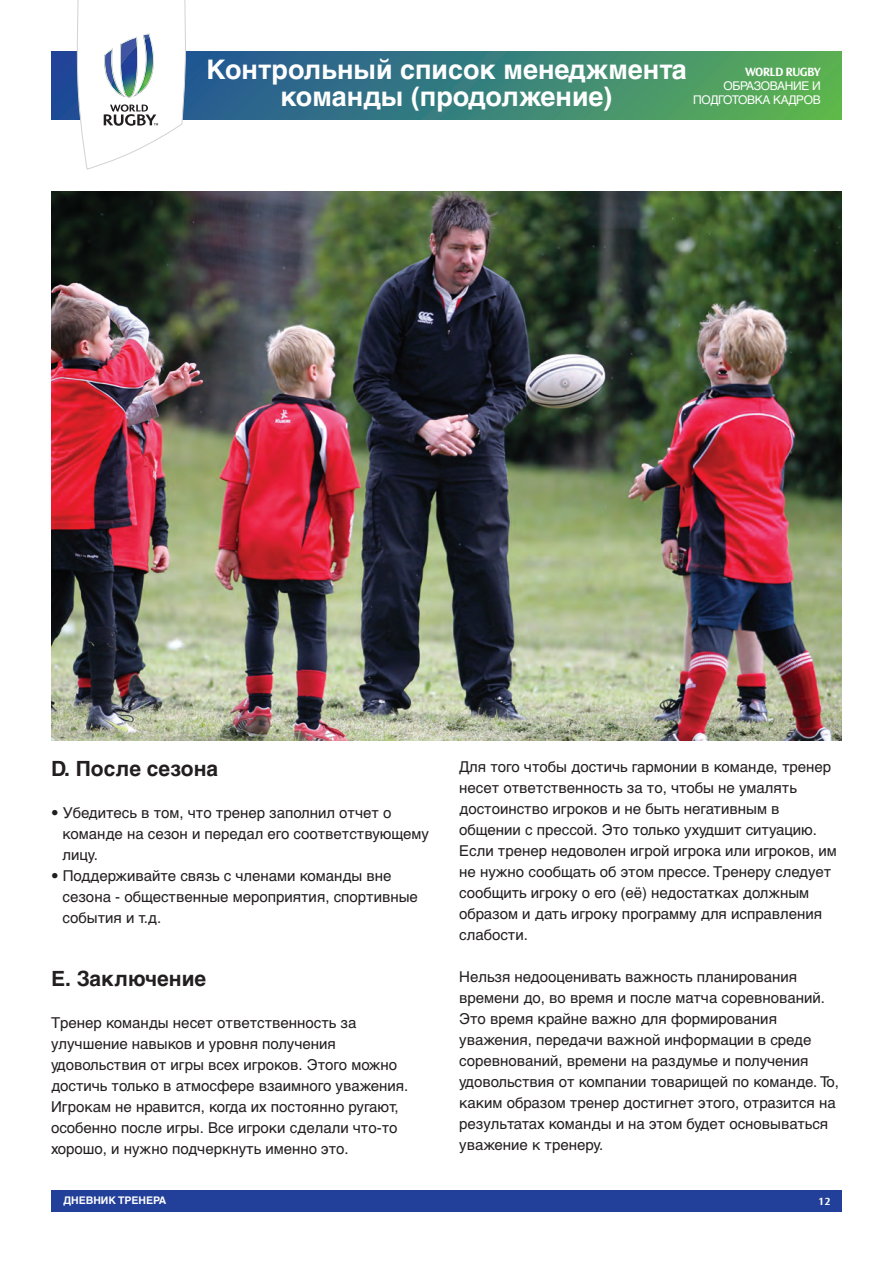
<style>
.page{position:relative;width:893px;height:1263px;background:#fff}
.page>*{position:absolute;margin:0;border:0;box-sizing:border-box;transform-origin:0 0}
.t1{font:700 27px/27px "Helvetica Cyr";color:#fff;text-align:center}
.t2{font:700 21px "Helvetica Cyr";color:#231f20}
.t3{font:15px/21px "Helvetica Cyr Upright";color:#231f20}
.t4{font:12px/14.4px "Helvetica Cyr Upright";letter-spacing:-.03em;color:#fff;text-align:right}
.t5{font:700 12px "FS Blake";letter-spacing:-.03em;color:#fff}
.t6{font:700 10.5px "Helvetica Cyr";color:#fff}
.t7{font:700 10.5px "FS Blake";color:#fff}
</style>
<div class="page">
<svg style="left:51px;top:51px;width:791px;height:68px;background:#3c8178"></svg>
<svg style="left:77px;top:0;width:109px;height:170px"></svg>
<div style="left:51px;top:1191px;width:791px;height:21px;background:#223f99"></div>
<img style="left:51px;top:191px;width:791px;height:549px">
<h1 class="t1" style="left:206px;top:58px;width:482px">Контрольный список менеджмента команды (продолжение)</h1>
<p class="t5" style="left:745px;top:67px;width:77px">WORLD RUGBY</p>
<p class="t4" style="left:693px;top:79px;width:129px">ОБРАЗОВАНИЕ И<br>ПОДГОТОВКА КАДРОВ</p>
<h2 class="t2" style="left:51px;top:761px;width:169px">D. После сезона</h2>
<p class="t3" style="left:63px;top:804px;width:368px;text-indent:-12px">• Убедитесь в том, что тренер заполнил отчет о команде на сезон и передал его соответствующему лицу.</p>
<p class="t3" style="left:63px;top:867px;width:357px;text-indent:-12px">• Поддерживайте связь с членами команды вне сезона - общественные мероприятия, спортивные события и т.д.</p>
<h2 class="t2" style="left:51px;top:971px;width:157px">E. Заключение</h2>
<p class="t3" style="left:51px;top:1014px;width:359px">Тренер команды несет ответственность за улучшение навыков и уровня получения удовольствия от игры всех игроков. Этого можно достичь только в атмосфере взаимного уважения.<br>Игрокам не нравится, когда их постоянно ругают, особенно после игры. Все игроки сделали что-то хорошо, и нужно подчеркнуть именно это.</p>
<p class="t3" style="left:459px;top:757px;width:379px">Для того чтобы достичь гармонии в команде, тренер несет ответственность за то, чтобы не умалять достоинство игроков и не быть негативным в общении с прессой. Это только ухудшит ситуацию.<br>Если тренер недоволен игрой игрока или игроков, им не нужно сообщать об этом прессе. Тренеру следует сообщить игроку о его (её) недостатках должным образом и дать игроку программу для исправления слабости.</p>
<p class="t3" style="left:459px;top:967px;width:381px">Нельзя недооценивать важность планирования времени до, во время и после матча соревнований.<br>Это время крайне важно для формирования уважения, передачи важной информации в среде соревнований, времени на раздумье и получения удовольствия от компании товарищей по команде. То, каким образом тренер достигнет этого, отразится на результатах команды и на этом будет основываться уважение к тренеру.</p>
<p class="t6" style="left:64px;top:1197px;width:104px">ДНЕВНИК ТРЕНЕРА</p>
<p class="t7" style="left:818px;top:1197px;width:14px">12</p>
</div>
